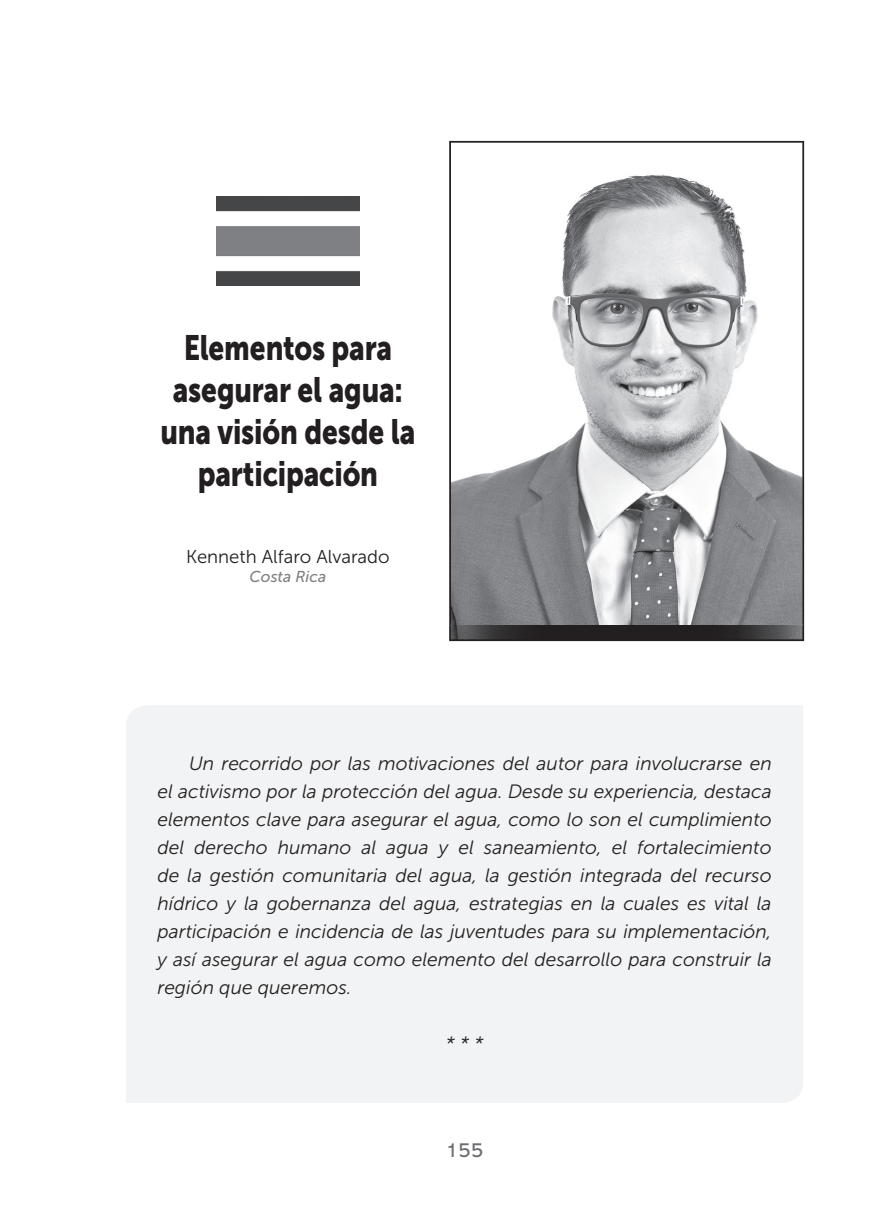
<style>
.page{position:relative;width:882px;height:1229px;background:#fff}
.page>*{position:absolute;margin:0;border:0;box-sizing:border-box;transform-origin:0 0}
.t1{font:35px/42px "Museo Sans 900";letter-spacing:-.005em;color:#231f20;text-align:center;scale:.8 1}
.t2{font:21px "Abadi PL";color:#6c6d70}
.t3{font:italic 19.25px/28px "Museo Sans 300";color:#231f20;text-align:justify}
.t4{font:18.55px "Museo Sans 300";color:#231f20}
.t5{font:italic 15.75px "Museo Sans 500";color:#808285}
</style>
<div class="page">
<img style="left:216px;top:196px;width:144px;height:89px">
<div style="left:126px;top:706px;width:677px;height:396px;background:#f2f3f4"></div>
<svg style="left:449px;top:141px;width:355px;height:500px"></svg>
<img style="left:626px;top:626px;width:177px;height:14px">
<img style="left:450px;top:626px;width:176px;height:14px">
<h1 class="t1" style="left:160px;top:326px;width:320px">Elementos para asegurar el agua: una visión desde la participación</h1>
<p class="t4" style="left:186px;top:547px;width:205px">Kenneth Alfaro Alvarado</p>
<p class="t5" style="left:249px;top:568px;width:78px">Costa Rica</p>
<p class="t3" style="left:158px;top:749px;width:616px;text-indent:32px">Un recorrido por las motivaciones del autor para involucrarse en el activismo por la protección del agua. Desde su experiencia, destaca elementos clave para asegurar el agua, como lo son el cumplimiento del derecho humano al agua y el saneamiento, el fortalecimiento de la gestión comunitaria del agua, la gestión integrada del recurso hídrico y la gobernanza del agua, estrategias en la cuales es vital la participación e incidencia de las juventudes para su implementación, y así asegurar el agua como elemento del desarrollo para construir la región que queremos.</p>
<p class="t3" style="left:446px;top:1029px;width:39px">* * *</p>
<p class="t2" style="left:446px;top:1138px;width:40px">155</p>
</div>
